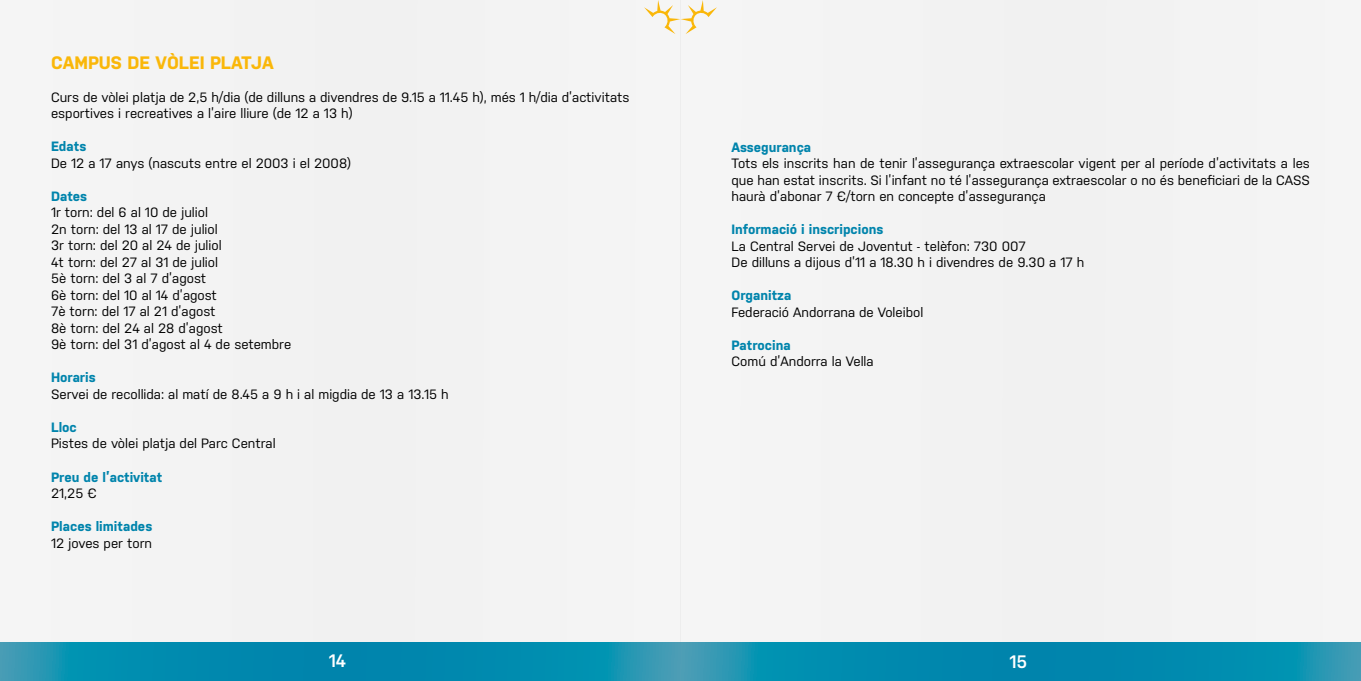
<style>
.page{position:relative;width:1361px;height:681px;background:#fff}
.page>*{position:absolute;margin:0;border:0;box-sizing:border-box;transform-origin:0 0}
.t1{font:700 18px "Nudista";color:#fab709}
.t2{font:600 18px "Nudista";color:#fff}
.t3{font:13.5px/16.5px "Nudista";color:#000}
.t4{font:700 13.5px "Nudista";color:#0084ac}
</style>
<div class="page">
<div style="left:680px;top:0;width:681px;height:680px;background:#f3f3f3"></div>
<svg style="left:680px;top:642px;width:681px;height:38px;background:#098daf"></svg>
<div style="left:0;top:0;width:680px;height:680px;background:#f3f3f3"></div>
<svg style="left:0;top:642px;width:680px;height:38px;background:#098daf"></svg>
<svg style="left:644px;top:0;width:73px;height:34px"></svg>
<h1 class="t1" style="left:51px;top:52px;width:224px">CAMPUS DE VÒLEI PLATJA</h1>
<p class="t3" style="left:51px;top:89px;width:580px">Curs de vòlei platja de 2,5 h/dia (de dilluns a divendres de 9.15 a 11.45 h), més 1 h/dia d’activitats esportives i recreatives a l’aire lliure (de 12 a 13 h)</p>
<p class="t4" style="left:51px;top:139px;width:37px">Edats</p>
<p class="t3" style="left:51px;top:155px;width:302px">De 12 a 17 anys (nascuts entre el 2003 i el 2008)</p>
<p class="t4" style="left:51px;top:188px;width:38px">Dates</p>
<p class="t3" style="left:51px;top:204px;width:242px">1r torn: del 6 al 10 de juliol<br>2n torn: del 13 al 17 de juliol<br>3r torn: del 20 al 24 de juliol<br>4t torn: del 27 al 31 de juliol<br>5è torn: del 3 al 7 d’agost<br>6è torn: del 10 al 14 d’agost<br>7è torn: del 17 al 21 d’agost<br>8è torn: del 24 al 28 d’agost<br>9è torn: del 31 d’agost al 4 de setembre</p>
<p class="t4" style="left:51px;top:370px;width:46px">Horaris</p>
<p class="t3" style="left:51px;top:385px;width:399px">Servei de recollida: al matí de 8.45 a 9 h i al migdia de 13 a 13.15 h</p>
<p class="t4" style="left:51px;top:419px;width:27px">Lloc</p>
<p class="t3" style="left:51px;top:435px;width:226px">Pistes de vòlei platja del Parc Central</p>
<p class="t4" style="left:51px;top:469px;width:113px">Preu de l’activitat</p>
<p class="t3" style="left:51px;top:484px;width:47px">21,25 €</p>
<p class="t4" style="left:51px;top:518px;width:103px">Places limitades</p>
<p class="t3" style="left:51px;top:534px;width:103px">12 joves per torn</p>
<p class="t4" style="left:731px;top:139px;width:81px">Assegurança</p>
<p class="t3" style="left:731px;top:155px;width:580px;text-align:justify">Tots els inscrits han de tenir l’assegurança extraescolar vigent per al període d’activitats a les que han estat inscrits. Si l’infant no té l’assegurança extraescolar o no és beneficiari de la CASS haurà d’abonar 7 €/torn en concepte d’assegurança</p>
<p class="t4" style="left:731px;top:222px;width:153px">Informació i inscripcions</p>
<p class="t3" style="left:731px;top:237px;width:354px">La Central Servei de Joventut - telèfon: 730 007<br>De dilluns a dijous d’11 a 18.30 h i divendres de 9.30 a 17 h</p>
<p class="t4" style="left:731px;top:287px;width:61px">Organitza</p>
<p class="t3" style="left:731px;top:303px;width:193px">Federació Andorrana de Voleibol</p>
<p class="t4" style="left:731px;top:337px;width:61px">Patrocina</p>
<p class="t3" style="left:731px;top:353px;width:144px">Comú d’Andorra la Vella</p>
<h1 class="t2" style="left:329px;top:650px;width:19px">14</h1>
<h1 class="t2" style="left:1009px;top:650px;width:20px">15</h1>
</div>
